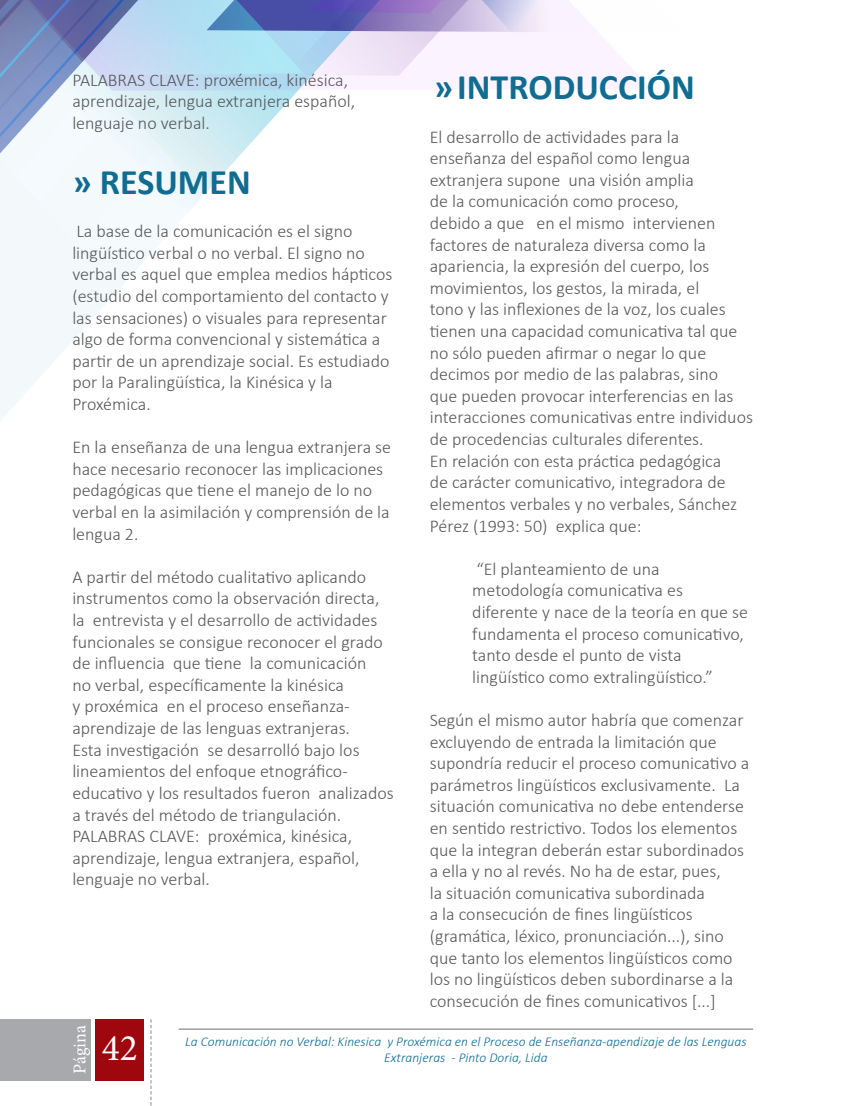
<style>
.page{position:relative;width:851px;height:1106px;background:#fff}
.page>*{position:absolute;margin:0;border:0;box-sizing:border-box;transform-origin:0 0}
.t1{font:37.5px "Minion Pro";color:#fff}
.Contenido{font:700 36px "Calibri";color:#106c91}
.Contenido-2{font:300 18px/21.6px "Calibri";color:#57585a}
.t2{font:18px "Minion Pro";letter-spacing:-.005em;color:#fff}
.Pie_de_Pagina{font:italic 300 13.5px/16.2px "Calibri";color:#106c91;text-align:center}
</style>
<div class="page">
<svg style="left:0;top:249px;width:155px;height:172px"></svg>
<svg style="left:252px;top:0;width:398px;height:142px"></svg>
<svg style="left:0;top:0;width:252px;height:249px"></svg>
<div style="left:0;top:1019px;width:91px;height:61px;background:#a8a9ad"></div>
<div style="left:96px;top:1019px;width:48px;height:61px;background:#9d070d"></div>
<svg style="left:150px;top:1019px;width:1px;height:87px"></svg>
<hr style="left:179px;top:1028px;width:574px;height:1px;background:#6c6d70">
<p class="Contenido" style="left:434px;top:64px;width:262px">»INTRODUCCIÓN</p>
<p class="Contenido-2" style="left:429px;top:126px;width:325px">El desarrollo de actividades para la enseñanza del español como lengua extranjera supone una visión amplia<br>de la comunicación como proceso,<br>debido a que en el mismo intervienen factores de naturaleza diversa como la apariencia, la expresión del cuerpo, los movimientos, los gestos, la mirada, el<br>tono y las inflexiones de la voz, los cuales tienen una capacidad comunicativa tal que no sólo pueden afirmar o negar lo que decimos por medio de las palabras, sino<br>que pueden provocar interferencias en las interacciones comunicativas entre individuos de procedencias culturales diferentes.<br>En relación con esta práctica pedagógica<br>de carácter comunicativo, integradora de elementos verbales y no verbales, Sánchez Pérez (1993: 50) explica que:</p>
<p class="Contenido-2" style="left:472px;top:558px;width:277px">“El planteamiento de una metodología comunicativa es diferente y nace de la teoría en que se fundamenta el proceso comunicativo, tanto desde el punto de vista lingüístico como extralingüístico.”</p>
<p class="Contenido-2" style="left:429px;top:709px;width:321px">Según el mismo autor habría que comenzar excluyendo de entrada la limitación que supondría reducir el proceso comunicativo a parámetros lingüísticos exclusivamente. La situación comunicativa no debe entenderse en sentido restrictivo. Todos los elementos que la integran deberán estar subordinados a ella y no al revés. No ha de estar, pues,<br>la situación comunicativa subordinada<br>a la consecución de fines lingüísticos (gramática, léxico, pronunciación...), sino que tanto los elementos lingüísticos como los no lingüísticos deben subordinarse a la consecución de fines comunicativos [...]</p>
<p class="Pie_de_Pagina" style="left:185px;top:1033px;width:562px">La Comunicación no Verbal: Kinesica y Proxémica en el Proceso de Enseñanza-apendizaje de las Lenguas<br>Extranjeras - Pinto Doria, Lida</p>
<p class="Contenido-2" style="left:72px;top:69px;width:284px">PALABRAS CLAVE: proxémica, kinésica, aprendizaje, lengua extranjera español, lenguaje no verbal.</p>
<p class="Contenido" style="left:72px;top:159px;width:180px">» RESUMEN</p>
<p class="Contenido-2" style="left:72px;top:220px;width:321px">La base de la comunicación es el signo lingüístico verbal o no verbal. El signo no verbal es aquel que emplea medios hápticos (estudio del comportamiento del contacto y las sensaciones) o visuales para representar algo de forma convencional y sistemática a partir de un aprendizaje social. Es estudiado por la Paralingüística, la Kinésica y la Proxémica.</p>
<p class="Contenido-2" style="left:72px;top:436px;width:320px">En la enseñanza de una lengua extranjera se hace necesario reconocer las implicaciones pedagógicas que tiene el manejo de lo no verbal en la asimilación y comprensión de la lengua 2.</p>
<p class="Contenido-2" style="left:72px;top:566px;width:323px">A partir del método cualitativo aplicando instrumentos como la observación directa, la entrevista y el desarrollo de actividades funcionales se consigue reconocer el grado de influencia que tiene la comunicación<br>no verbal, específicamente la kinésica<br>y proxémica en el proceso enseñanza&shy;aprendizaje de las lenguas extranjeras.<br>Esta investigación se desarrolló bajo los lineamientos del enfoque etnográfico&shy;educativo y los resultados fueron analizados a través del método de triangulación.</p>
<p class="Contenido-2" style="left:72px;top:825px;width:289px">PALABRAS CLAVE: proxémica, kinésica, aprendizaje, lengua extranjera, español, lenguaje no verbal.</p>
<p class="t2" style="left:68px;top:1073px;width:50px;rotate:-90deg">Página</p>
<h1 class="t1" style="left:102px;top:1023px;width:37px">42</h1>
</div>
